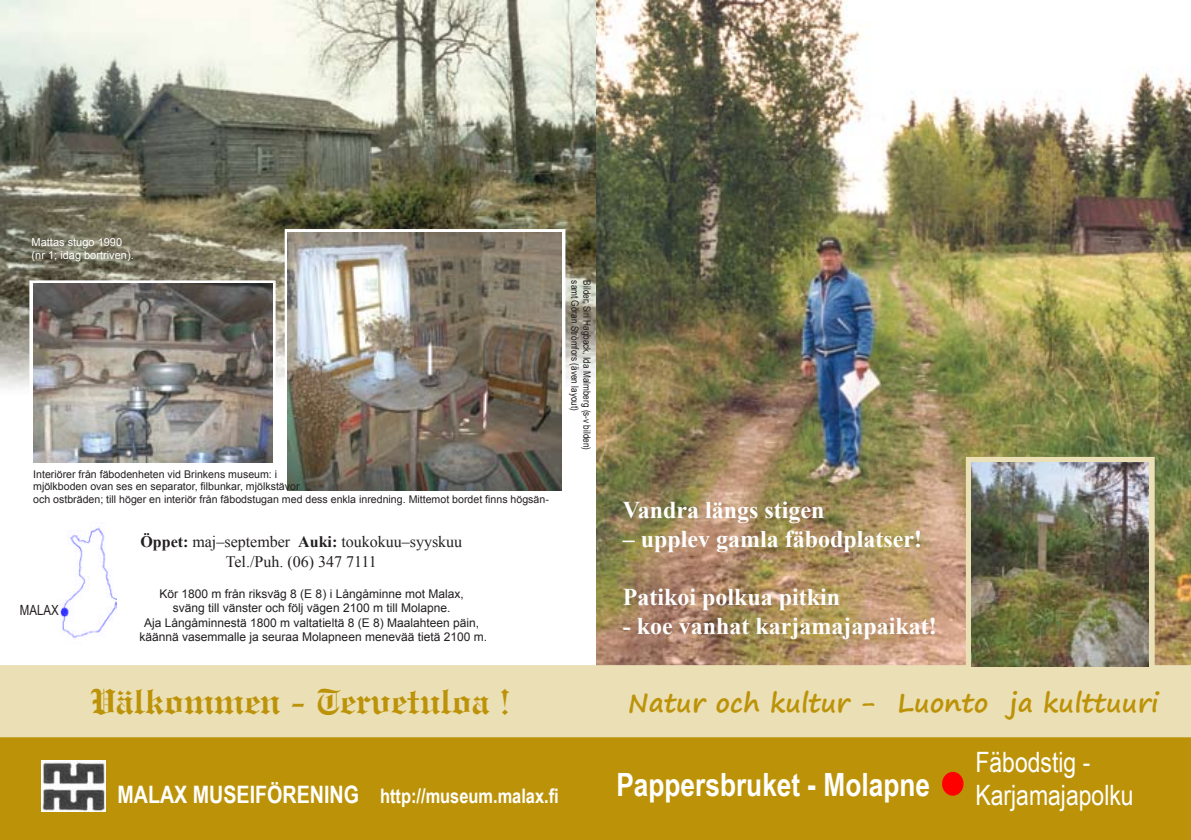
<style>
.page{position:relative;width:1191px;height:840px;background:#fff}
.page>*{position:absolute;margin:0;border:0;box-sizing:border-box;transform-origin:0 0}
.t1{font:700 36px "Engravers Old English BT";color:#bc9308}
.t2{font:700 32px "Arial Narrow";color:#fff}
.t3{font:28px/33.6px "Arial Narrow";color:#fff}
.t4{font:700 26px "Segoe Print";color:#bc9308}
.t5{font:700 24px "Times New Roman";color:#fff}
.t6{font:700 20px "Arial Narrow";color:#fff}
.t7{font:16px/19.2px "Times New Roman";color:#231f20;text-align:center}
.t8{font:14px "Arial Narrow";color:#231f20}
.t9{font:12px/14.4px "Arial";color:#231f20;text-align:center}
.t10{font:11px/13.2px "Arial";color:#fff}
.t11{font:10.6px/12.8px "Arial";color:#231f20}
.t12{font:10px "Arial Narrow";color:#231f20}
.s1{font-weight:700}
.s2{font-size:24px}
</style>
<div class="page">
<img style="left:0;top:0;width:595px;height:389px">
<svg style="left:29px;top:280px;width:247px;height:183px"></svg>
<svg style="left:285px;top:229px;width:280px;height:202px"></svg>
<img style="left:596px;top:0;width:595px;height:664px">
<div style="left:1px;top:665px;width:1189px;height:70px;background:#ebdfb5"></div>
<div style="left:0;top:664px;width:1191px;height:72px;border:2px solid #ebdfb5"></div>
<div style="left:1px;top:737px;width:1189px;height:102px;background:#bc9308"></div>
<div style="left:0;top:736px;width:1191px;height:103px;border:2px solid #bc9308"></div>
<img style="left:60px;top:527px;width:56px;height:112px">
<img style="left:41px;top:760px;width:65px;height:51px">
<div style="left:943px;top:772px;width:19px;height:22px;background:#f00;border-radius:50%"></div>
<div style="left:942px;top:771px;width:21px;height:24px;border:2px solid #f00;border-radius:50%"></div>
<svg style="left:966px;top:456px;width:188px;height:211px;background:#d9cfa7"></svg>
<img style="left:971px;top:462px;width:177px;height:204px">
<img style="left:288px;top:233px;width:273px;height:257px">
<img style="left:34px;top:283px;width:238px;height:179px">
<p class="t10" style="left:32px;top:235px;width:104px">Mattas stugo 1990 (nr 1; idag bortriven).</p>
<p class="t11" style="left:33px;top:467px;width:517px">Interiörer från fäbodenheten vid Brinkens museum: i<br>mjölkboden ovan ses en separator, filbunkar, mjölkstävor<br>och ostbräden; till höger en interiör från fäbodstugan med dess enkla inredning. Mittemot bordet finns högsän-</p>
<p class="t8" style="left:20px;top:599px;width:40px">MALAX</p>
<h3 class="t7" style="left:140px;top:532px;width:323px"><span class="s1">Öppet:</span> maj–september <span class="s1">Auki:</span> toukokuu–syyskuu<br>Tel./Puh. (06) 347 7111</h3>
<p class="t9" style="left:139px;top:586px;width:349px">Kör 1800 m från riksväg 8 (E 8) i Långåminne mot Malax,<br>sväng till vänster och följ vägen 2100 m till Molapne.<br>Aja Långåminnestä 1800 m valtatieltä 8 (E 8) Maalahteen päin, käännä vasemmalle ja seuraa Molapneen menevää tietä 2100 m.</p>
<h1 class="t1" style="left:91px;top:679px;width:420px">Välkommen - Tervetuloa !</h1>
<p class="t12" style="left:582px;top:280px;width:132px;rotate:90deg">samt Göran Strömfors (även layout)</p>
<p class="t12" style="left:594px;top:280px;width:171px;rotate:90deg">Bilder: Siri Hagback, Ida Malmberg (s-v bilden)</p>
<h3 class="t6" style="left:117px;top:780px;width:443px"><span class="s2">MALAX MUSEIFÖRENING</span> http://museum.malax.fi</h3>
<h3 class="t5" style="left:622px;top:493px;width:203px">Vandra längs stigen</h3>
<h3 class="t5" style="left:622px;top:522px;width:301px">– upplev gamla fäbodplatser!</h3>
<h3 class="t5" style="left:622px;top:580px;width:219px">Patikoi polkua pitkin</h3>
<h3 class="t5" style="left:622px;top:608px;width:315px">- koe vanhat karjamajapaikat!</h3>
<h3 class="t4" style="left:628px;top:678px;width:532px">Natur och kultur - Luonto ja kulttuuri</h3>
<h2 class="t2" style="left:616px;top:760px;width:315px">Pappersbruket - Molapne</h2>
<h3 class="t3" style="left:975px;top:743px;width:160px">Fäbodstig -<br>Karjamajapolku</h3>
</div>
